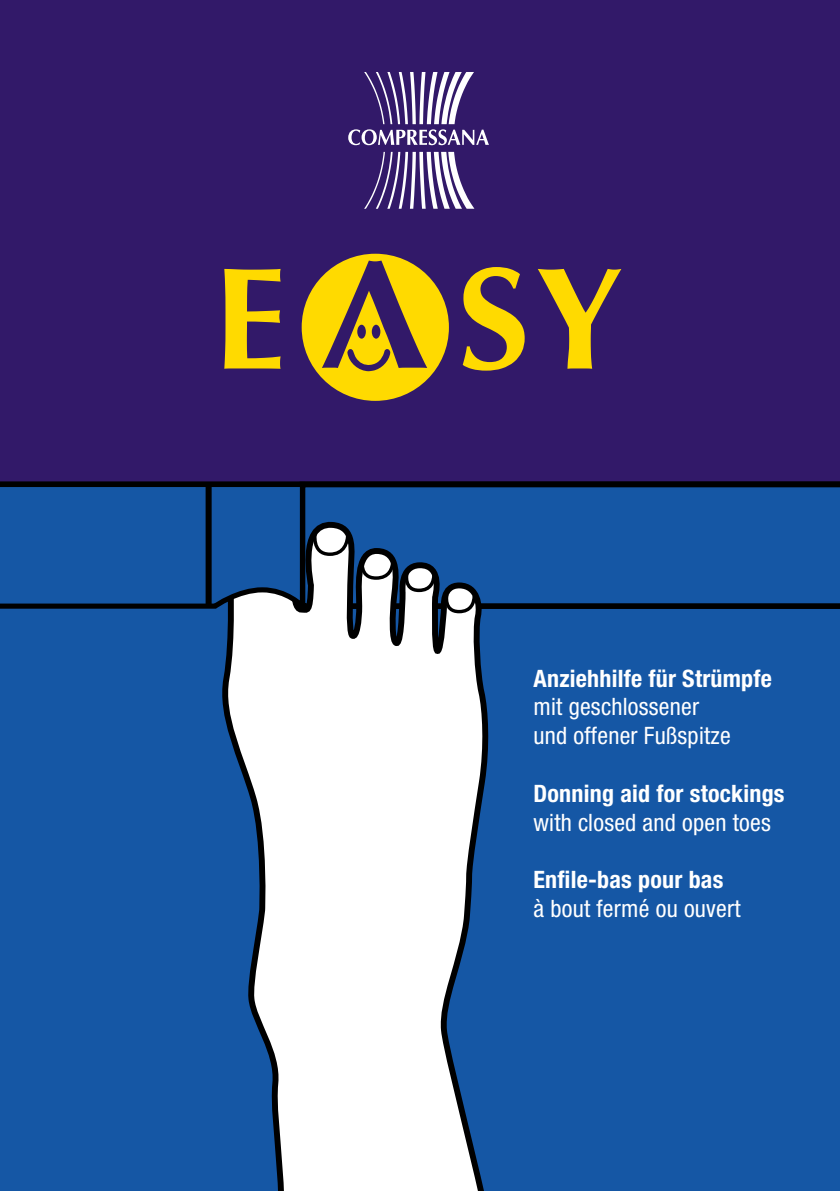
<style>
.page{position:relative;width:840px;height:1191px;background:#fff}
.page>*{position:absolute;margin:0;border:0;box-sizing:border-box;transform-origin:0 0}
.t1{font:700 145.2px "Optima";color:#ffda00}
.t2{font:condensed 24px/28.8px "Helvetica Neue LT";letter-spacing:.01em;color:#fff}
.t3{font:700 condensed 24px "Helvetica Neue LT";letter-spacing:.01em;color:#fff}
</style>
<div class="page">
<div style="left:0;top:0;width:839px;height:1191px;background:#321969"></div>
<div style="left:0;top:609px;width:839px;height:582px;background:#1557a5"></div>
<svg style="left:307px;top:481px;width:532px;height:128px;background:#124c91"></svg>
<svg style="left:220px;top:492px;width:285px;height:699px;background:#aec0d6"></svg>
<svg style="left:311px;top:528px;width:40px;height:29px"></svg>
<svg style="left:358px;top:556px;width:38px;height:25px"></svg>
<svg style="left:403px;top:570px;width:34px;height:24px"></svg>
<svg style="left:443px;top:591px;width:34px;height:24px"></svg>
<svg style="left:0;top:481px;width:307px;height:130px;background:#185195"></svg>
<div style="left:205px;top:484px;width:6px;height:122px;background:#000"></div>
<svg style="left:364px;top:152px;width:110px;height:57px"></svg>
<svg style="left:348px;top:72px;width:140px;height:73px"></svg>
<div style="left:301px;top:254px;width:147px;height:147px;background:#ffda00;border-radius:50%"></div>
<svg style="left:322px;top:261px;width:105px;height:111px"></svg>
<h1 class="t1" style="left:214px;top:235px;width:410px">E SY</h1>
<p class="t3" style="left:533px;top:663px;width:240px">Anziehhilfe für Strümpfe</p>
<p class="t2" style="left:533px;top:692px;width:199px">mit geschlossener und offener Fußspitze</p>
<p class="t3" style="left:533px;top:779px;width:252px">Donning aid for stockings</p>
<p class="t2" style="left:533px;top:807px;width:239px">with closed and open toes</p>
<p class="t3" style="left:533px;top:865px;width:191px">Enfile-bas pour bas</p>
<p class="t2" style="left:533px;top:894px;width:209px">à bout fermé ou ouvert</p>
</div>
